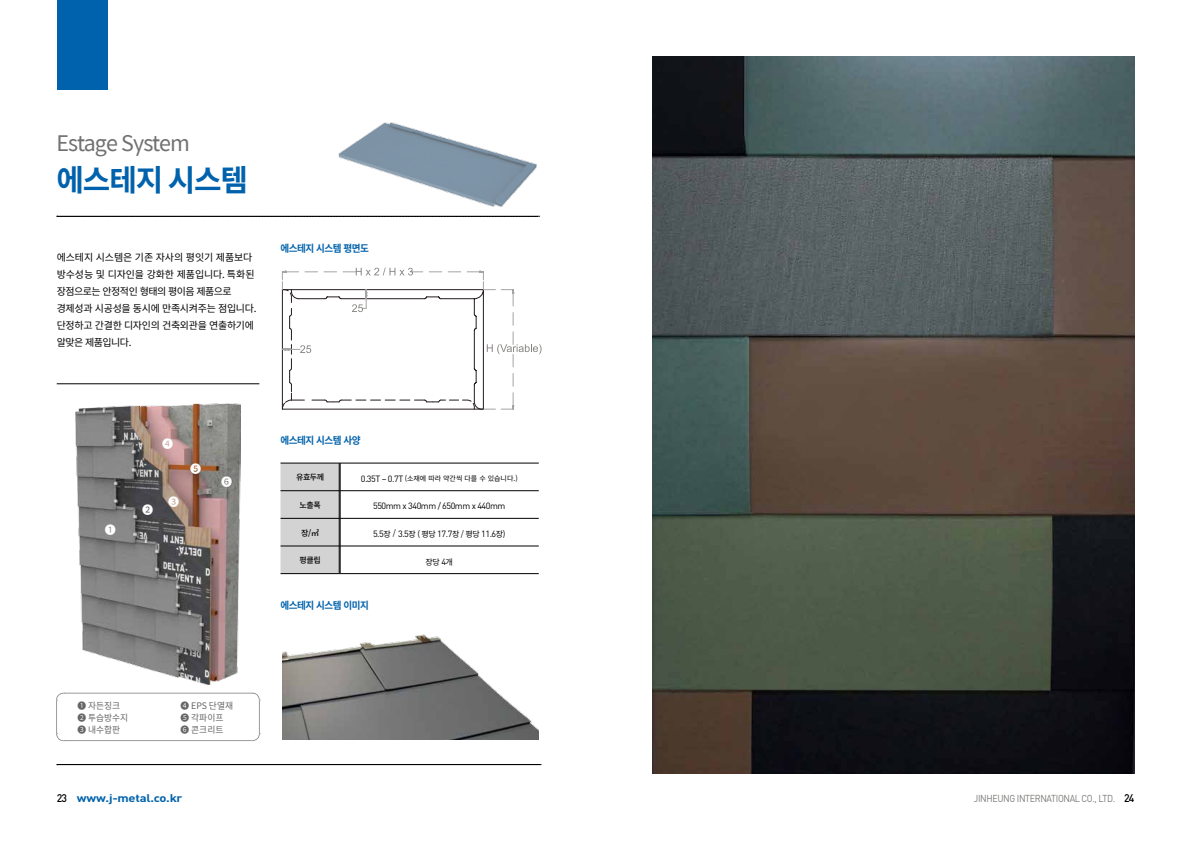
<style>
.page{position:relative;width:1191px;height:842px;background:#fff}
.page>*{position:absolute;margin:0;border:0;box-sizing:border-box;transform-origin:0 0}
.t1{font:700 30px "Spoqa Han Sans";letter-spacing:-.04em;color:#0062ac}
.t2{font:21.4px "Spoqa Han Sans";letter-spacing:-.04em;color:#727171}
.t3{font:11.4px "Source Han Sans KR";color:#fff}
.t4{font:700 11px "DIN Pro";letter-spacing:-.02em;color:#0062ac;scale:1.18 1}
.t5{font:10px/17px "Source Han Sans KR";letter-spacing:-.03em;color:#000}
.t6{font:10px "DIN Pro";letter-spacing:-.04em;color:#7a7b78;scale:.9 1}
.t7{font:700 10px "Source Han Sans KR";letter-spacing:-.05em;color:#0062ac;scale:.96 1}
.t8{font:9px "DIN Pro";letter-spacing:-.05em;color:#000}
.t9{font:9px/12px "Source Han Sans KR";color:#666464}
.t10{font:500 8px "Source Han Sans KR";letter-spacing:-.05em;color:#000}
.t11{font:8px "Source Han Sans KR";color:#000}
.t12{font:7px "Source Han Sans KR";color:#000}
.s1{font-family:"DIN Pro";font-size:9px}
.s2{font-family:"Source Han Sans KR";font-size:8px}
.s3{font-weight:500;color:#000}
.s4{font-weight:500;font-size:11px;color:#000}
</style>
<div class="page">
<img style="left:338px;top:122px;width:199px;height:85px">
<svg style="left:281px;top:268px;width:260px;height:142px"></svg>
<img style="left:75px;top:404px;width:166px;height:281px">
<div style="left:57px;top:0;width:50px;height:89px;background:#0062ac"></div>
<svg style="left:57px;top:216px;width:482px;height:1px"></svg>
<svg style="left:57px;top:764px;width:484px;height:1px"></svg>
<hr style="left:57px;top:384px;width:202px;height:1px;background:#000">
<svg style="left:56px;top:693px;width:204px;height:48px"></svg>
<img style="left:282px;top:634px;width:257px;height:106px">
<svg style="left:280px;top:464px;width:61px;height:109px;background:#cbcbcc"></svg>
<hr style="left:280px;top:463px;width:60px;height:1px;background:#000">
<hr style="left:340px;top:463px;width:199px;height:1px;background:#000">
<hr style="left:280px;top:490px;width:60px;height:1px;background:#000">
<hr style="left:340px;top:490px;width:199px;height:1px;background:#000">
<hr style="left:280px;top:518px;width:60px;height:1px;background:#000">
<hr style="left:340px;top:518px;width:199px;height:1px;background:#000">
<hr style="left:280px;top:546px;width:60px;height:1px;background:#000">
<hr style="left:340px;top:546px;width:199px;height:1px;background:#000">
<hr style="left:280px;top:573px;width:60px;height:1px;background:#000">
<hr style="left:340px;top:573px;width:199px;height:1px;background:#000">
<img style="left:652px;top:57px;width:482px;height:717px">
<h2 class="t2" style="left:57px;top:131px;width:135px">Estage System</h2>
<h1 class="t1" style="left:57px;top:163px;width:193px">에스테지 시스템</h1>
<p class="t5" style="left:57px;top:250px;width:201px">에스테지 시스템은 기존 자사의 평잇기 제품보다 방수성능 및 디자인을 강화한 제품입니다. 특화된 장점으로는 안정적인 형태의 평이음 제품으로 경제성과 시공성을 동시에 만족시켜주는 점입니다. 단정하고 간결한 디자인의 건축외관을 연출하기에 알맞은 제품입니다.</p>
<p class="t7" style="left:280px;top:242px;width:94px">에스테지 시스템 평면도</p>
<p class="t3" style="left:105px;top:523px;width:13px">❶</p>
<p class="t3" style="left:162px;top:437px;width:13px">❹</p>
<p class="t3" style="left:142px;top:503px;width:13px">❷</p>
<p class="t3" style="left:168px;top:496px;width:13px">❸</p>
<p class="t3" style="left:190px;top:462px;width:13px">❺</p>
<p class="t3" style="left:221px;top:475px;width:13px">❻</p>
<p class="t7" style="left:280px;top:435px;width:85px">에스테지 시스템 사양</p>
<p class="t10" style="left:296px;top:473px;width:30px">유효두께</p>
<p class="t12" style="left:361px;top:474px;width:159px"><span class="s1">0.35T ~ 0.7T</span> (소재에 따라 약간씩 다를 수 있습니다.)</p>
<p class="t10" style="left:299px;top:501px;width:23px">노출폭</p>
<p class="t8" style="left:373px;top:500px;width:134px">550mm x 340mm / 650mm x 440mm</p>
<p class="t10" style="left:301px;top:528px;width:19px">장/㎡</p>
<p class="t8" style="left:373px;top:528px;width:134px">5.5<span class="s2">장 /</span> 3.5<span class="s2">장 ( 평당</span> 17.7<span class="s2">장 / 평당</span> 11.6<span class="s2">장)</span></p>
<p class="t10" style="left:299px;top:556px;width:23px">평클립</p>
<p class="t11" style="left:425px;top:557px;width:29px">장당 <span class="s1">4</span>개</p>
<p class="t7" style="left:280px;top:599px;width:94px">에스테지 시스템 이미지</p>
<p class="t9" style="left:77px;top:700px;width:52px">❶ 자든징크<br>❷ 투습방수지<br>❸ 내수합판</p>
<p class="t9" style="left:181px;top:700px;width:54px">❹ EPS 단열재<br>❺ 각파이프<br>❻ 콘크리트</p>
<p class="t4" style="left:57px;top:791px;width:108px"><span class="s3">23</span> www.j-metal.co.kr</p>
<p class="t6" style="left:974px;top:791px;width:180px">JINHEUNG INTERNATIONAL CO., LTD. <span class="s4">24</span></p>
</div>
